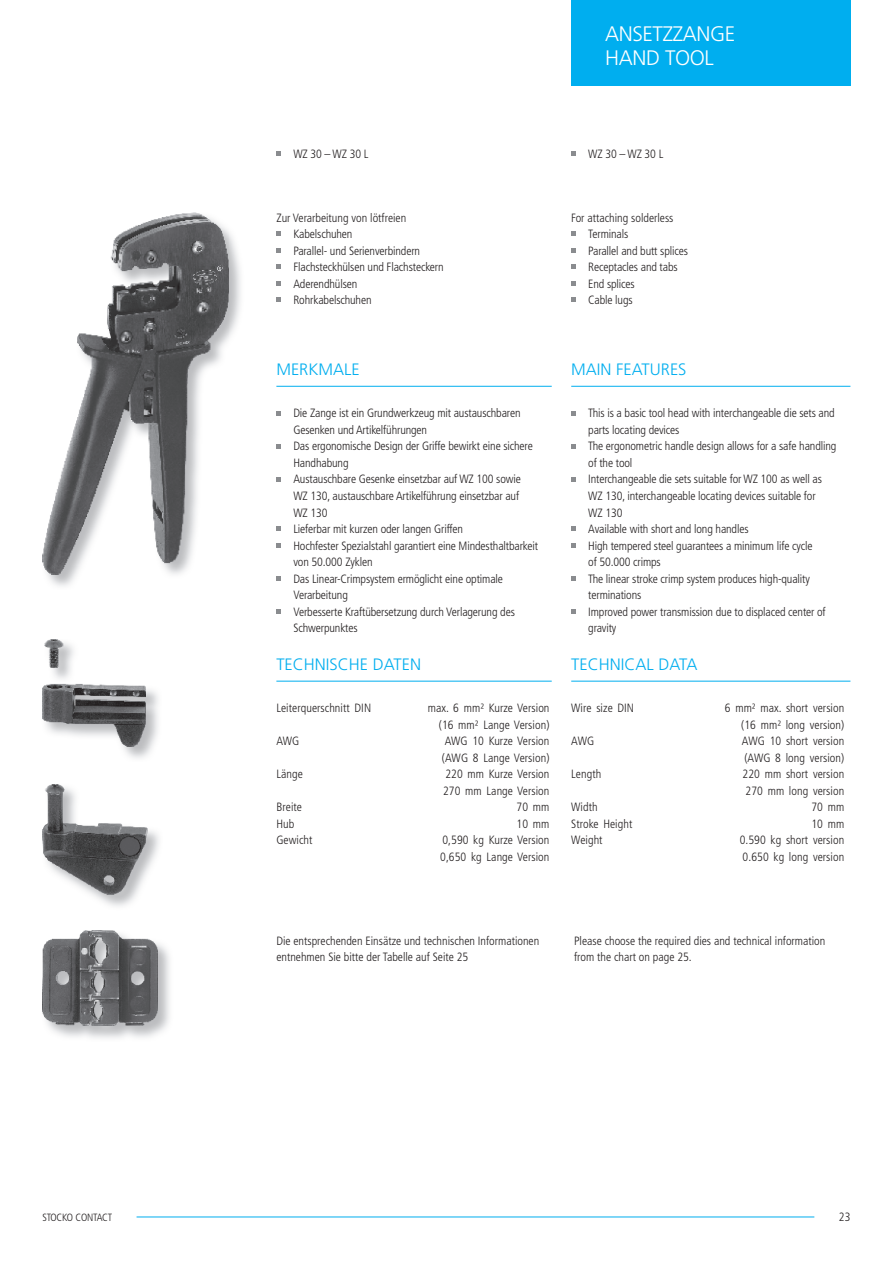
<style>
.page{position:relative;width:893px;height:1263px;background:#fff}
.page>*{position:absolute;margin:0;border:0;box-sizing:border-box;transform-origin:0 0}
.t1{font:300 21px/23.7px "Frutiger";letter-spacing:-.02em;color:#fff}
.t2{font:300 16.5px "Frutiger";color:#00aeef}
.t3{font:300 condensed 12px/16.5px "Frutiger";letter-spacing:-.01em;color:#231f20}
.t4{font:300 condensed 10.5px "Frutiger";letter-spacing:-.02em;color:#231f20}
</style>
<div class="page">
<hr style="left:137px;top:1216px;width:677px;height:1px;background:#00aeef">
<hr style="left:276px;top:386px;width:276px;height:1px;background:#00aeef">
<hr style="left:276px;top:681px;width:276px;height:1px;background:#00aeef">
<svg style="left:276px;top:232px;width:5px;height:4px"></svg>
<svg style="left:276px;top:248px;width:5px;height:4px"></svg>
<svg style="left:276px;top:265px;width:5px;height:4px"></svg>
<svg style="left:276px;top:281px;width:5px;height:4px"></svg>
<svg style="left:276px;top:298px;width:5px;height:4px"></svg>
<svg style="left:276px;top:411px;width:5px;height:4px"></svg>
<svg style="left:276px;top:444px;width:5px;height:4px"></svg>
<svg style="left:276px;top:477px;width:5px;height:4px"></svg>
<svg style="left:276px;top:527px;width:5px;height:4px"></svg>
<svg style="left:276px;top:543px;width:5px;height:4px"></svg>
<svg style="left:276px;top:576px;width:5px;height:4px"></svg>
<svg style="left:276px;top:609px;width:5px;height:4px"></svg>
<hr style="left:571px;top:386px;width:279px;height:1px;background:#00aeef">
<hr style="left:571px;top:681px;width:279px;height:1px;background:#00aeef">
<svg style="left:571px;top:232px;width:4px;height:4px"></svg>
<svg style="left:571px;top:248px;width:4px;height:4px"></svg>
<svg style="left:571px;top:265px;width:4px;height:4px"></svg>
<svg style="left:571px;top:281px;width:4px;height:4px"></svg>
<svg style="left:571px;top:298px;width:4px;height:4px"></svg>
<svg style="left:571px;top:411px;width:4px;height:4px"></svg>
<svg style="left:571px;top:444px;width:4px;height:4px"></svg>
<svg style="left:571px;top:477px;width:4px;height:4px"></svg>
<svg style="left:571px;top:527px;width:4px;height:4px"></svg>
<svg style="left:571px;top:543px;width:4px;height:4px"></svg>
<svg style="left:571px;top:576px;width:4px;height:4px"></svg>
<svg style="left:571px;top:609px;width:4px;height:4px"></svg>
<svg style="left:276px;top:151px;width:5px;height:5px"></svg>
<svg style="left:571px;top:151px;width:4px;height:5px"></svg>
<img style="left:42px;top:944px;width:128px;height:94px">
<img style="left:43px;top:930px;width:115px;height:96px">
<img style="left:42px;top:212px;width:199px;height:374px">
<img style="left:43px;top:213px;width:186px;height:361px">
<img style="left:42px;top:687px;width:116px;height:71px">
<img style="left:43px;top:639px;width:103px;height:107px">
<img style="left:42px;top:828px;width:117px;height:78px">
<img style="left:43px;top:784px;width:104px;height:110px">
<div style="left:571px;top:0;width:279px;height:85px;background:#00aeef"></div>
<h1 class="t1" style="left:605px;top:22px;width:131px">ANSETZZANGE<br>HAND TOOL</h1>
<p class="t3" style="left:293px;top:146px;width:77px">WZ 30 – WZ 30 L</p>
<p class="t3" style="left:588px;top:146px;width:77px">WZ 30 – WZ 30 L</p>
<p class="t3" style="left:293px;top:209px;width:152px;text-indent:-17px">Zur Verarbeitung von lötfreien<br>Kabelschuhen<br>Parallel- und Serienverbindern<br>Flachsteckhülsen und Flachsteckern<br>Aderendhülsen<br>Rohrkabelschuhen</p>
<p class="t3" style="left:588px;top:209px;width:101px;text-indent:-17px">For attaching solderless<br>Terminals<br>Parallel and butt splices<br>Receptacles and tabs<br>End splices<br>Cable lugs</p>
<h2 class="t2" style="left:276px;top:360px;width:85px">MERKMALE</h2>
<p class="t3" style="left:293px;top:405px;width:246px">Die Zange ist ein Grundwerkzeug mit austauschbaren Gesenken und Artikelführungen<br>Das ergonomische Design der Griffe bewirkt eine sichere Handhabung<br>Austauschbare Gesenke einsetzbar auf WZ 100 sowie WZ 130, austauschbare Artikelführung einsetzbar auf<br>WZ 130<br>Lieferbar mit kurzen oder langen Griffen<br>Hochfester Spezialstahl garantiert eine Mindesthaltbarkeit von 50.000 Zyklen<br>Das Linear-Crimpsystem ermöglicht eine optimale Verarbeitung<br>Verbesserte Kraftübersetzung durch Verlagerung des Schwerpunktes</p>
<h2 class="t2" style="left:276px;top:655px;width:146px">TECHNISCHE DATEN</h2>
<p class="t3" style="left:276px;top:700px;width:96px">Leiterquerschnitt DIN</p>
<p class="t3" style="left:428px;top:700px;width:123px;text-align:right">max. 6 mm² Kurze Version (16 mm² Lange Version)</p>
<p class="t3" style="left:276px;top:733px;width:25px">AWG</p>
<p class="t3" style="left:442px;top:733px;width:109px">AWG 10 Kurze Version (AWG 8 Lange Version)</p>
<p class="t3" style="left:276px;top:766px;width:28px">Länge</p>
<p class="t3" style="left:443px;top:766px;width:108px">220 mm Kurze Version<br>270 mm Lange Version</p>
<p class="t3" style="left:276px;top:799px;width:27px">Breite</p>
<p class="t3" style="left:517px;top:799px;width:34px">70 mm</p>
<p class="t3" style="left:276px;top:816px;width:19px">Hub</p>
<p class="t3" style="left:517px;top:816px;width:34px">10 mm</p>
<p class="t3" style="left:276px;top:832px;width:38px">Gewicht</p>
<p class="t3" style="left:440px;top:832px;width:111px">0,590 kg Kurze Version<br>0,650 kg Lange Version</p>
<h2 class="t2" style="left:571px;top:360px;width:117px">MAIN FEATURES</h2>
<p class="t3" style="left:588px;top:405px;width:250px">This is a basic tool head with interchangeable die sets and parts locating devices<br>The ergonometric handle design allows for a safe handling of the tool<br>Interchangeable die sets suitable for WZ 100 as well as WZ 130, interchangeable locating devices suitable for<br>WZ 130<br>Available with short and long handles<br>High tempered steel guarantees a minimum life cycle<br>of 50.000 crimps<br>The linear stroke crimp system produces high-quality terminations<br>Improved power transmission due to displaced center of gravity</p>
<h2 class="t2" style="left:571px;top:655px;width:128px">TECHNICAL DATA</h2>
<p class="t3" style="left:571px;top:700px;width:64px">Wire size DIN</p>
<p class="t3" style="left:725px;top:700px;width:121px;text-align:right">6 mm² max. short version (16 mm² long version)</p>
<p class="t3" style="left:571px;top:733px;width:25px">AWG</p>
<p class="t3" style="left:742px;top:733px;width:104px">AWG 10 short version (AWG 8 long version)</p>
<p class="t3" style="left:571px;top:766px;width:32px">Length</p>
<p class="t3" style="left:743px;top:766px;width:103px">220 mm short version<br>270 mm long version</p>
<p class="t3" style="left:571px;top:799px;width:28px">Width</p>
<p class="t3" style="left:811px;top:799px;width:34px">70 mm</p>
<p class="t3" style="left:571px;top:816px;width:63px">Stroke Height</p>
<p class="t3" style="left:811px;top:816px;width:34px">10 mm</p>
<p class="t3" style="left:571px;top:832px;width:33px">Weight</p>
<p class="t3" style="left:740px;top:832px;width:106px">0.590 kg short version<br>0.650 kg long version</p>
<p class="t3" style="left:276px;top:932px;width:264px">Die entsprechenden Einsätze und technischen Informationen entnehmen Sie bitte der Tabelle auf Seite 25</p>
<p class="t3" style="left:574px;top:932px;width:253px">Please choose the required dies and technical information from the chart on page 25.</p>
<p class="t4" style="left:43px;top:1211px;width:71px">STOCKO CONTACT</p>
<p class="t3" style="left:839px;top:1208px;width:13px">23</p>
</div>
